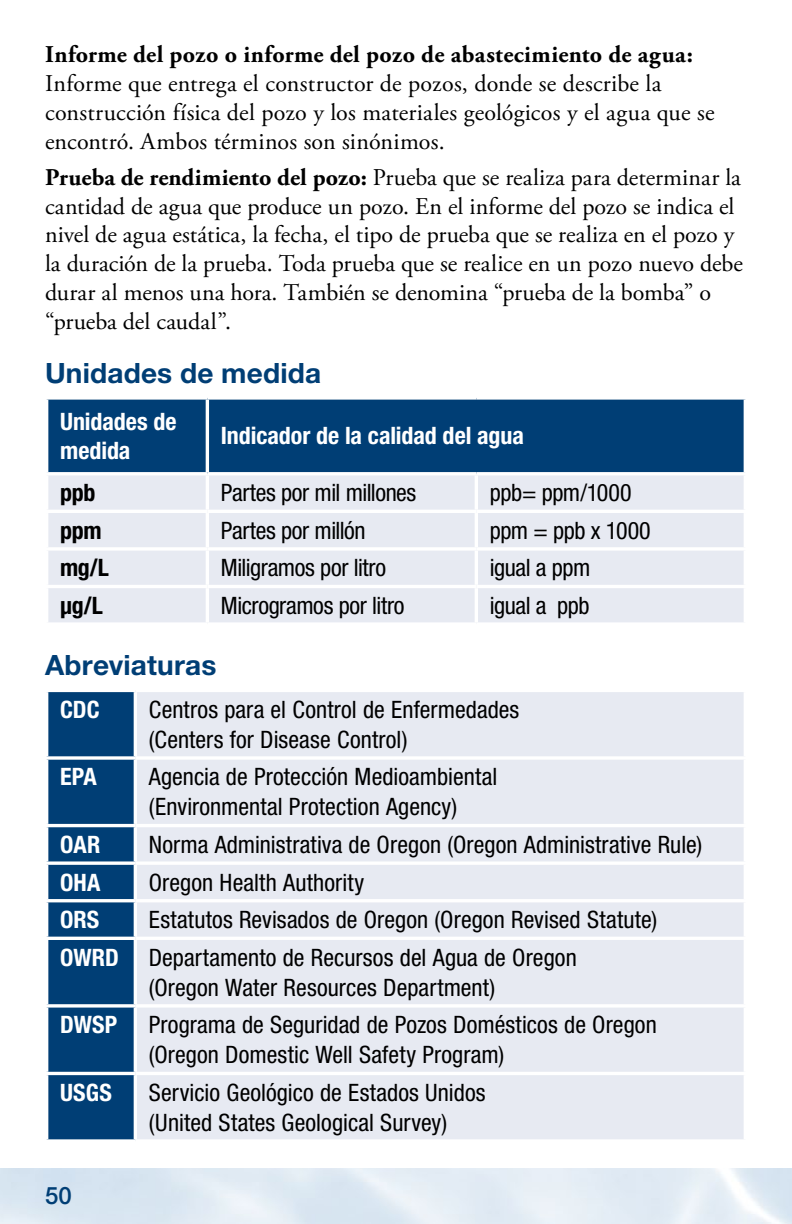
<style>
.page{position:relative;width:792px;height:1224px;background:#fff}
.page>*{position:absolute;margin:0;border:0;box-sizing:border-box;transform-origin:0 0}
.t1{font:700 28px "Helvetica Neue LT Std";letter-spacing:.005em;color:#003e75}
.Body{font:24px/28.8px "Adobe Garamond Pro";color:#000}
.table_text{font:condensed 24px/30px "Helvetica Neue LT Std";letter-spacing:.005em;color:#000}
.table_text-2{font:condensed 24px "Helvetica Neue LT Std";letter-spacing:-.015em;color:#000}
.bodywhite{font:700 condensed 24px/29px "Helvetica Neue LT Std";letter-spacing:-.005em;color:#fff}
.table_text-3{font:condensed 24px "Helvetica Neue LT Std";letter-spacing:-.02em;color:#000}
.body_white{font:700 condensed 24px "Helvetica Neue LT Std";letter-spacing:.005em;color:#fff}
.table_text-4{font:700 condensed 24px "Helvetica Neue LT Std";letter-spacing:-.01em;color:#000}
.t2{font:500 24px "Helvetica Neue LT Std";color:#003e75}
.s1{font-weight:700}
</style>
<div class="page">
<div style="left:48px;top:400px;width:696px;height:72px;background:#003e75"></div>
<div style="left:48px;top:475px;width:696px;height:147px;background:#e7eaf2"></div>
<svg style="left:46px;top:399px;width:161px;height:1px"></svg>
<svg style="left:207px;top:398px;width:269px;height:2px"></svg>
<hr style="left:206px;top:400px;width:3px;height:72px;background:#fff">
<svg style="left:476px;top:398px;width:270px;height:2px"></svg>
<hr style="left:206px;top:475px;width:3px;height:35px;background:#fff">
<hr style="left:475px;top:475px;width:3px;height:35px;background:#fff">
<hr style="left:45px;top:510px;width:162px;height:3px;background:#fff">
<hr style="left:207px;top:510px;width:269px;height:3px;background:#fff">
<hr style="left:206px;top:513px;width:3px;height:34px;background:#fff">
<hr style="left:476px;top:510px;width:271px;height:3px;background:#fff">
<hr style="left:475px;top:513px;width:3px;height:34px;background:#fff">
<hr style="left:45px;top:547px;width:162px;height:4px;background:#fff">
<hr style="left:207px;top:547px;width:269px;height:4px;background:#fff">
<hr style="left:206px;top:551px;width:3px;height:34px;background:#fff">
<hr style="left:476px;top:547px;width:271px;height:4px;background:#fff">
<hr style="left:475px;top:551px;width:3px;height:34px;background:#fff">
<hr style="left:45px;top:585px;width:162px;height:3px;background:#fff">
<hr style="left:207px;top:585px;width:269px;height:3px;background:#fff">
<hr style="left:206px;top:588px;width:3px;height:34px;background:#fff">
<hr style="left:476px;top:585px;width:271px;height:3px;background:#fff">
<hr style="left:475px;top:588px;width:3px;height:34px;background:#fff">
<div style="left:48px;top:692px;width:86px;height:447px;background:#003e75"></div>
<div style="left:137px;top:692px;width:607px;height:447px;background:#e7eaf2"></div>
<svg style="left:46px;top:756px;width:89px;height:4px"></svg>
<hr style="left:135px;top:756px;width:612px;height:4px;background:#fff">
<hr style="left:45px;top:824px;width:90px;height:3px;background:#fff">
<hr style="left:135px;top:824px;width:612px;height:3px;background:#fff">
<svg style="left:46px;top:861px;width:89px;height:4px"></svg>
<hr style="left:135px;top:861px;width:612px;height:4px;background:#fff">
<hr style="left:45px;top:899px;width:90px;height:3px;background:#fff">
<hr style="left:135px;top:899px;width:612px;height:3px;background:#fff">
<hr style="left:45px;top:937px;width:90px;height:3px;background:#fff">
<hr style="left:135px;top:937px;width:612px;height:3px;background:#fff">
<svg style="left:46px;top:1004px;width:89px;height:4px"></svg>
<hr style="left:135px;top:1004px;width:612px;height:4px;background:#fff">
<hr style="left:45px;top:1072px;width:90px;height:3px;background:#fff">
<hr style="left:135px;top:1072px;width:612px;height:3px;background:#fff">
<svg style="left:46px;top:1139px;width:89px;height:1px"></svg>
<p class="Body" style="left:45px;top:41px;width:671px"><span class="s1">Informe del pozo o informe del pozo de abastecimiento de agua:<br></span>Informe que entrega el constructor de pozos, donde se describe la construcción física del pozo y los materiales geológicos y el agua que se encontró. Ambos términos son sinónimos.</p>
<p class="Body" style="left:45px;top:164px;width:700px"><span class="s1">Prueba de rendimiento del pozo:</span> Prueba que se realiza para determinar la cantidad de agua que produce un pozo. En el informe del pozo se indica el nivel de agua estática, la fecha, el tipo de prueba que se realiza en el pozo y la duración de la prueba. Toda prueba que se realice en un pozo nuevo debe durar al menos una hora. También se denomina “prueba de la bomba” o “prueba del caudal”.</p>
<h3 class="t1" style="left:45px;top:355px;width:278px">Unidades de medida</h3>
<p class="bodywhite" style="left:60px;top:407px;width:118px">Unidades de medida</p>
<p class="bodywhite" style="left:221px;top:421px;width:305px">Indicador de la calidad del agua</p>
<p class="table_text-4" style="left:60px;top:478px;width:37px">ppb</p>
<p class="table_text-2" style="left:221px;top:479px;width:197px">Partes por mil millones</p>
<p class="table_text-3" style="left:490px;top:479px;width:143px">ppb= ppm/1000</p>
<p class="table_text-4" style="left:60px;top:516px;width:43px">ppm</p>
<p class="table_text-2" style="left:221px;top:516px;width:146px">Partes por millón</p>
<p class="table_text-3" style="left:490px;top:516px;width:163px">ppm = ppb x 1000</p>
<p class="table_text-4" style="left:60px;top:553px;width:50px">mg/L</p>
<p class="table_text-2" style="left:221px;top:554px;width:167px">Miligramos por litro</p>
<p class="table_text-3" style="left:490px;top:554px;width:102px">igual a ppm</p>
<p class="table_text-4" style="left:60px;top:591px;width:44px">µg/L</p>
<p class="table_text-2" style="left:221px;top:591px;width:185px">Microgramos por litro</p>
<p class="table_text-3" style="left:490px;top:591px;width:101px">igual a ppb</p>
<h3 class="t1" style="left:45px;top:648px;width:173px">Abreviaturas</h3>
<p class="body_white" style="left:60px;top:695px;width:41px">CDC</p>
<p class="table_text" style="left:149px;top:694px;width:372px">Centros para el Control de Enfermedades (Centers for Disease Control)</p>
<p class="body_white" style="left:60px;top:762px;width:38px">EPA</p>
<p class="table_text" style="left:149px;top:762px;width:350px">Agencia de Protección Medioambiental (Environmental Protection Agency)</p>
<p class="body_white" style="left:60px;top:830px;width:42px">OAR</p>
<p class="table_text" style="left:149px;top:829px;width:555px">Norma Administrativa de Oregon (Oregon Administrative Rule)</p>
<p class="body_white" style="left:60px;top:867px;width:42px">OHA</p>
<p class="table_text" style="left:149px;top:867px;width:217px">Oregon Health Authority</p>
<p class="body_white" style="left:60px;top:905px;width:41px">ORS</p>
<p class="table_text" style="left:149px;top:904px;width:510px">Estatutos Revisados de Oregon (Oregon Revised Statute)</p>
<p class="body_white" style="left:60px;top:943px;width:60px">OWRD</p>
<p class="table_text" style="left:149px;top:942px;width:429px">Departamento de Recursos del Agua de Oregon (Oregon Water Resources Department)</p>
<p class="body_white" style="left:60px;top:1010px;width:59px">DWSP</p>
<p class="table_text" style="left:149px;top:1010px;width:509px">Programa de Seguridad de Pozos Domésticos de Oregon (Oregon Domestic Well Safety Program)</p>
<p class="body_white" style="left:60px;top:1078px;width:53px">USGS</p>
<p class="table_text" style="left:149px;top:1077px;width:338px">Servicio Geológico de Estados Unidos (United States Geological Survey)</p>
<p class="t2" style="left:45px;top:1181px;width:28px">50</p>
</div>
